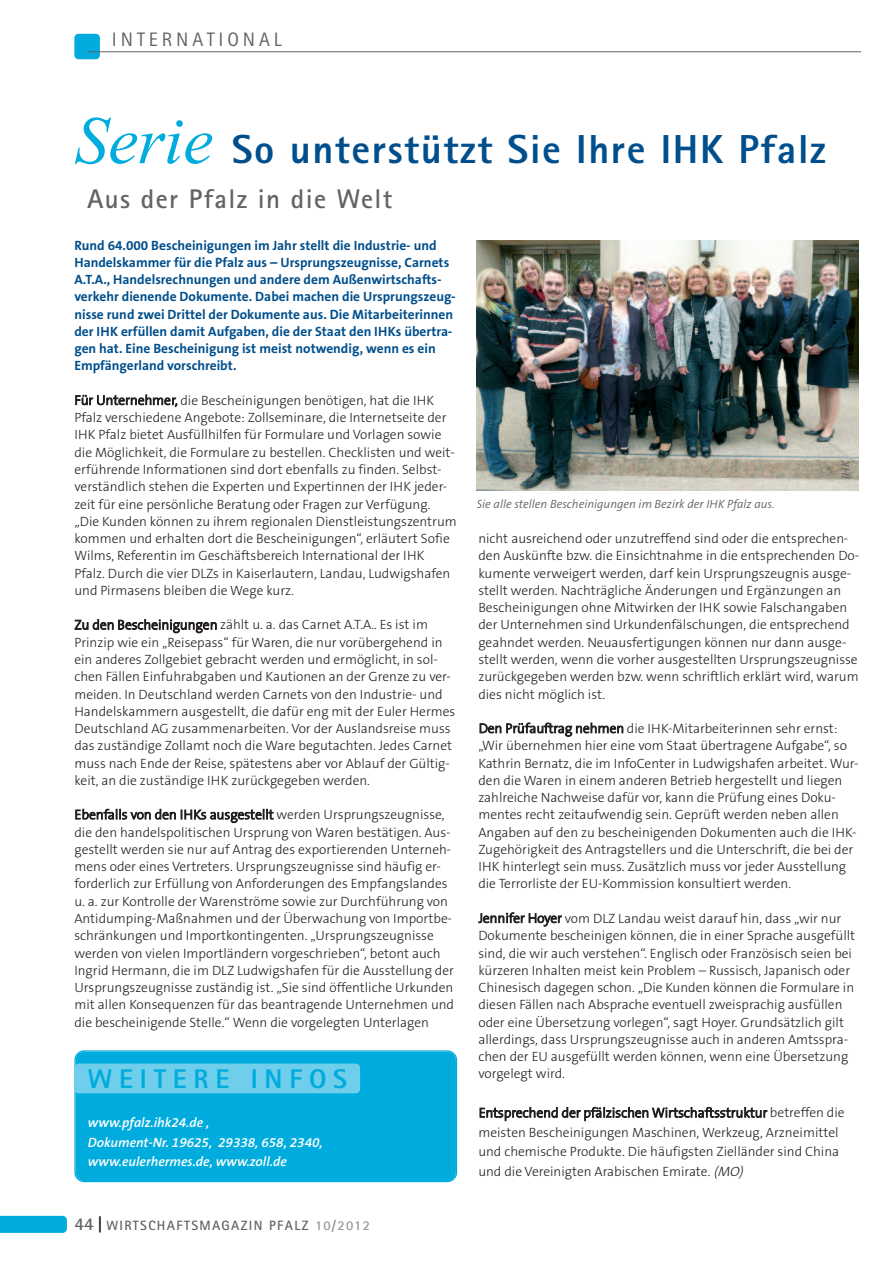
<style>
.page{position:relative;width:893px;height:1263px;background:#fff}
.page>*{position:absolute;margin:0;border:0;box-sizing:border-box;transform-origin:0 0}
.t1{font:800 40.5px "Rotis Sans Serif";letter-spacing:.04em;color:#004f8c}
.t2{font:700 27px "Rotis Sans Serif";letter-spacing:.05em;color:#636366}
.t3{font:800 27px "Rotis Sans Serif";letter-spacing:.25em;color:#00acdd}
.t4{font:19.5px "Rotis Sans Serif";letter-spacing:.2em;color:#636366}
.t5{font:300 13.5px/17.2px "The Sans B3";color:#231f20}
.t6{font:700 13.5px/17.2px "The Sans B7";color:#004f8c}
.t7{font:italic 600 13.5px/19.5px "The Sans B6";color:#fff}
.t8{font:700 13.5px "Rotis Sans Serif";letter-spacing:.1em;color:#636366}
.t9{font:italic 300 12px "The Sans B4";color:#636366}
.s1{font-family:"Times New Roman";font-weight:400;font-style:italic;font-size:67.5px;color:#00acdd}
.s2{font-size:18px}
.s3{font-size:18px;color:#231f20}
.s4{color:#939598}
.s5{font-style:italic}
</style>
<div class="page">
<svg style="left:0;top:1216px;width:67px;height:17px"></svg>
<div style="left:74px;top:34px;width:26px;height:25px;background:#00acdd;border-radius:4px"></div>
<hr style="left:87px;top:51px;width:774px;height:1px;background:#636366">
<img style="left:477px;top:240px;width:381px;height:251px">
<div style="left:74px;top:1050px;width:383px;height:132px;background:#00acdd"></div>
<div style="left:74px;top:1063px;width:286px;height:30px;background:#6eceeb;border-radius:4px"></div>
<p class="t4" style="left:112px;top:32px;width:171px">INTERNATIONAL</p>
<p class="t1" style="left:74px;top:135px;width:753px"><span class="s1">Serie</span> So unterstützt Sie Ihre IHK Pfalz</p>
<p class="t2" style="left:87px;top:190px;width:307px">Aus der Pfalz in die Welt</p>
<p class="t6" style="left:74px;top:237px;width:383px">Rund 64.000 Bescheinigungen im Jahr stellt die Industrie- und Handelskammer für die Pfalz aus – Ursprungszeugnisse, Carnets A.T.A., Handelsrechnungen und andere dem Außenwirtschafts&shy;verkehr dienende Dokumente. Dabei machen die Ursprungszeug&shy;nisse rund zwei Drittel der Dokumente aus. Die Mitarbeiterinnen der IHK erfüllen damit Aufgaben, die der Staat den IHKs übertra&shy;gen hat. Eine Bescheinigung ist meist notwendig, wenn es ein Empfängerland vorschreibt.</p>
<p class="t5" style="left:74px;top:392px;width:384px">Für Unternehmer, die Bescheinigungen benötigen, hat die IHK Pfalz verschiedene Angebote: Zollseminare, die Internetseite der IHK Pfalz bietet Ausfüllhilfen für Formulare und Vorlagen sowie die Möglichkeit, die Formulare zu bestellen. Checklisten und weit&shy;erführende Informationen sind dort ebenfalls zu finden. Selbst&shy;verständlich stehen die Experten und Expertinnen der IHK jeder&shy;zeit für eine persönliche Beratung oder Fragen zur Verfügung. „Die Kunden können zu ihrem regionalen Dienstleistungszentrum kommen und erhalten dort die Bescheinigungen“, erläutert Sofie Wilms, Referentin im Geschäftsbereich International der IHK Pfalz. Durch die vier DLZs in Kaiserlautern, Landau, Ludwigshafen und Pirmasens bleiben die Wege kurz.</p>
<p class="t5" style="left:74px;top:617px;width:383px">Zu den Bescheinigungen zählt u. a. das Carnet A.T.A.. Es ist im Prinzip wie ein „Reisepass“ für Waren, die nur vorübergehend in ein anderes Zollgebiet gebracht werden und ermöglicht, in sol&shy;chen Fällen Einfuhrabgaben und Kautionen an der Grenze zu ver&shy;meiden. In Deutschland werden Carnets von den Industrie- und Handelskammern ausgestellt, die dafür eng mit der Euler Hermes Deutschland AG zusammenarbeiten. Vor der Auslandsreise muss das zuständige Zollamt noch die Ware begutachten. Jedes Carnet muss nach Ende der Reise, spätestens aber vor Ablauf der Gültig&shy;keit, an die zuständige IHK zurückgegeben werden.</p>
<p class="t5" style="left:74px;top:806px;width:381px">Ebenfalls von den IHKs ausgestellt werden Ursprungszeugnisse, die den handelspolitischen Ursprung von Waren bestätigen. Aus&shy;gestellt werden sie nur auf Antrag des exportierenden Unterneh&shy;mens oder eines Vertreters. Ursprungszeugnisse sind häufig er&shy;forderlich zur Erfüllung von Anforderungen des Empfangslandes u. a. zur Kontrolle der Warenströme sowie zur Durchführung von Antidumping-Maßnahmen und der Überwachung von Importbe&shy;schränkungen und Importkontingenten. „Ursprungszeugnisse werden von vielen Importländern vorgeschrieben“, betont auch Ingrid Hermann, die im DLZ Ludwigshafen für die Ausstellung der Ursprungszeugnisse zuständig ist. „Sie sind öffentliche Urkunden mit allen Konsequenzen für das beantragende Unternehmen und die bescheinigende Stelle.“ Wenn die vorgelegten Unterlagen</p>
<p class="t3" style="left:88px;top:1069px;width:261px">WEITERE INFOS</p>
<p class="t7" style="left:88px;top:1113px;width:236px">www.pfalz.ihk24.de ,<br>Dokument-Nr. 19625, 29338, 658, 2340, www.eulerhermes.de, www.zoll.de</p>
<p class="t8" style="left:74px;top:1221px;width:297px"><span class="s2">44</span> <span class="s3">|</span> WIRTSCHAFTSMAGAZIN PFALZ <span class="s4">10/2012</span></p>
<p class="t9" style="left:477px;top:498px;width:299px">Sie alle stellen Bescheinigungen im Bezirk der IHK Pfalz aus.</p>
<p class="t9" style="left:839px;top:479px;width:20px;rotate:-90deg">IHK</p>
<p class="t5" style="left:478px;top:530px;width:382px">nicht ausreichend oder unzutreffend sind oder die entsprechen&shy;den Auskünfte bzw. die Einsichtnahme in die entsprechenden Do&shy;kumente verweigert werden, darf kein Ursprungszeugnis ausge&shy;stellt werden. Nachträgliche Änderungen und Ergänzungen an Bescheinigungen ohne Mitwirken der IHK sowie Falschangaben der Unternehmen sind Urkundenfälschungen, die entsprechend geahndet werden. Neuausfertigungen können nur dann ausge&shy;stellt werden, wenn die vorher ausgestellten Ursprungszeugnisse zurückgegeben werden bzw. wenn schriftlich erklärt wird, warum dies nicht möglich ist.</p>
<p class="t5" style="left:478px;top:720px;width:382px">Den Prüfauftrag nehmen die IHK-Mitarbeiterinnen sehr ernst: „Wir übernehmen hier eine vom Staat übertragene Aufgabe“, so Kathrin Bernatz, die im InfoCenter in Ludwigshafen arbeitet. Wur&shy;den die Waren in einem anderen Betrieb hergestellt und liegen zahlreiche Nachweise dafür vor, kann die Prüfung eines Doku&shy;mentes recht zeitaufwendig sein. Geprüft werden neben allen Angaben auf den zu bescheinigenden Dokumenten auch die IHK-Zugehörigkeit des Antragstellers und die Unterschrift, die bei der IHK hinterlegt sein muss. Zusätzlich muss vor jeder Ausstellung die Terrorliste der EU-Kommission konsultiert werden.</p>
<p class="t5" style="left:478px;top:910px;width:378px">Jennifer Hoyer vom DLZ Landau weist darauf hin, dass „wir nur Dokumente bescheinigen können, die in einer Sprache ausgefüllt sind, die wir auch verstehen“. Englisch oder Französisch seien bei kürzeren Inhalten meist kein Problem – Russisch, Japanisch oder Chinesisch dagegen schon. „Die Kunden können die Formulare in diesen Fällen nach Absprache eventuell zweisprachig ausfüllen oder eine Übersetzung vorlegen“, sagt Hoyer. Grundsätzlich gilt allerdings, dass Ursprungszeugnisse auch in anderen Amtsspra&shy;chen der EU ausgefüllt werden können, wenn eine Übersetzung vorgelegt wird.</p>
<p class="t5" style="left:478px;top:1103px;width:368px;line-height:19.5px">Entsprechend der pfälzischen Wirtschaftsstruktur betreffen die meisten Bescheinigungen Maschinen, Werkzeug, Arzneimittel und chemische Produkte. Die häufigsten Zielländer sind China und die Vereinigten Arabischen Emirate. <span class="s5">(MO)</span></p>
</div>
